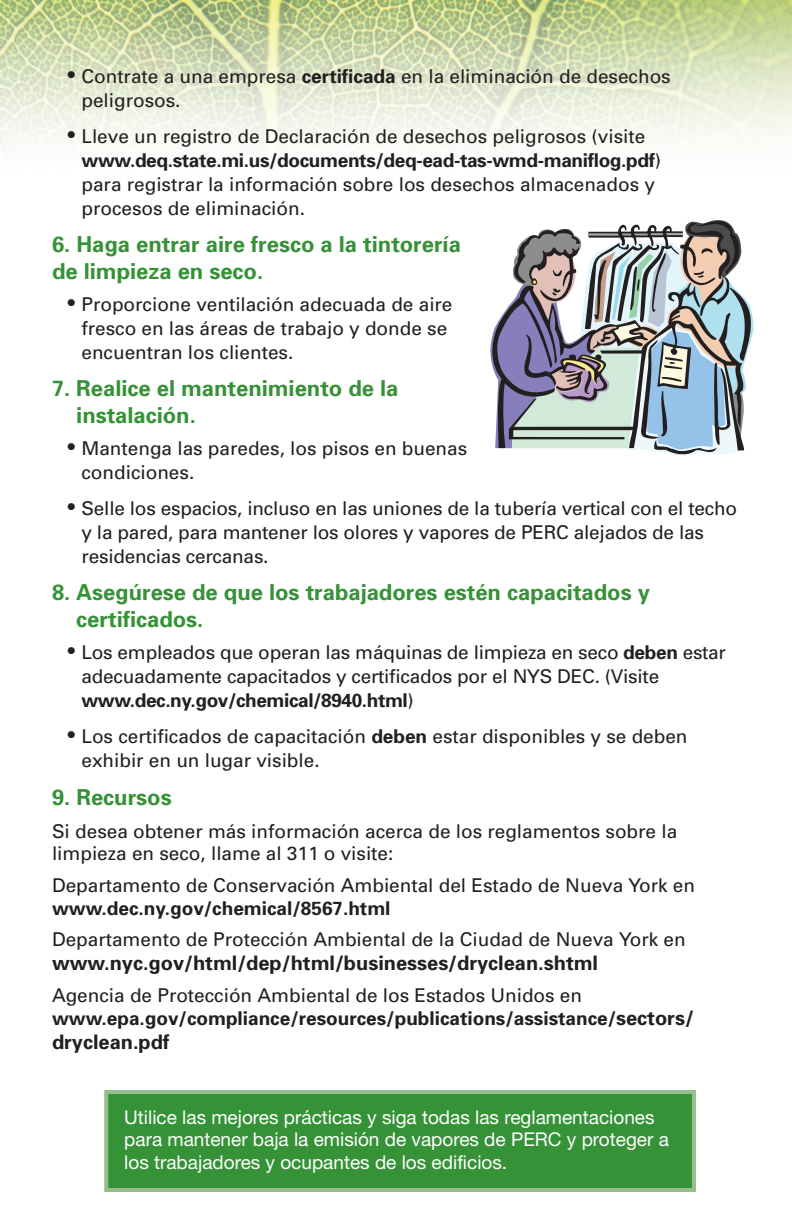
<style>
.page{position:relative;width:792px;height:1224px;background:#fff}
.page>*{position:absolute;margin:0;border:0;box-sizing:border-box;transform-origin:0 0}
.t1{font:700 22px/26.4px "Univers";color:#369237}
.t2{font:700 20px "Univers";color:#231f20}
.t3{font:19px/24px "Univers";color:#231f20}
.t4{font:700 19px/23.6px "Univers";color:#231f20}
.t5{font:19px/22.8px "Helvetica Neue";color:#fff}
.s1{font-weight:700;font-size:28px}
.s2{font-weight:700}
.s3{font-weight:400}
.s4{font-size:20px}
</style>
<div class="page">
<img style="left:0;top:0;width:792px;height:147px">
<svg style="left:490px;top:220px;width:264px;height:236px"></svg>
<div style="left:108px;top:1094px;width:584px;height:94px;background:#369237"></div>
<div style="left:104px;top:1090px;width:592px;height:102px;border:4px solid #96be8b"></div>
<p class="t3" style="left:82px;top:66px;width:591px;text-indent:-15px"><span class="s1">•</span> Contrate a una empresa <span class="s2">certificada</span> en la eliminación de desechos peligrosos.</p>
<p class="t3" style="left:82px;top:126px;width:581px;text-indent:-15px"><span class="s1">•</span> Lleve un registro de Declaración de desechos peligrosos (visite <span class="s2">www.deq.state.mi.us/documents/deq-ead-tas-wmd-maniflog.pdf</span>) para registrar la información sobre los desechos almacenados y procesos de eliminación.</p>
<p class="t1" style="left:52px;top:233px;width:410px">6. Haga entrar aire fresco a la tintorería de limpieza en seco.</p>
<p class="t3" style="left:82px;top:294px;width:373px;text-indent:-15px"><span class="s1">•</span> Proporcione ventilación adecuada de aire fresco en las áreas de trabajo y donde se encuentran los clientes.</p>
<p class="t1" style="left:76px;top:377px;width:324px;text-indent:-24px">7. Realice el mantenimiento de la instalación.</p>
<p class="t3" style="left:82px;top:438px;width:387px;text-indent:-15px"><span class="s1">•</span> Mantenga las paredes, los pisos en buenas condiciones.</p>
<p class="t3" style="left:82px;top:498px;width:657px;text-indent:-15px"><span class="s1">•</span> Selle los espacios, incluso en las uniones de la tubería vertical con el techo y la pared, para mantener los olores y vapores de PERC alejados de las residencias cercanas.</p>
<p class="t1" style="left:76px;top:581px;width:575px;text-indent:-24px">8. Asegúrese de que los trabajadores estén capacitados y certificados.</p>
<p class="t3" style="left:82px;top:642px;width:646px;text-indent:-15px"><span class="s1">•</span> Los empleados que operan las máquinas de limpieza en seco <span class="s2">deben</span> estar adecuadamente capacitados y certificados por el NYS DEC. (Visite <span class="s2">www.dec.ny.gov/chemical/8940.html</span>)</p>
<p class="t3" style="left:82px;top:726px;width:608px;text-indent:-15px"><span class="s1">•</span> Los certificados de capacitación <span class="s2">deben</span> estar disponibles y se deben exhibir en un lugar visible.</p>
<p class="t1" style="left:52px;top:786px;width:121px">9. Recursos</p>
<p class="t3" style="left:52px;top:821px;width:627px;line-height:22.8px">Si desea obtener más información acerca de los reglamentos sobre la limpieza en seco, llame al 311 o visite:</p>
<p class="t3" style="left:52px;top:875px;width:645px">Departamento de Conservación Ambiental del Estado de Nueva York en</p>
<p class="t4" style="left:52px;top:898px;width:340px">www.dec.ny.gov/chemical/8567.html</p>
<p class="t3" style="left:52px;top:929px;width:635px">Departamento de Protección Ambiental de la Ciudad de Nueva York en</p>
<p class="t2" style="left:52px;top:955px;width:548px">www.nyc.gov/html/dep/html/businesses/dryclean.shtml</p>
<p class="t4" style="left:52px;top:985px;width:643px"><span class="s3">Agencia de Protección Ambiental de los Estados Unidos en </span>www.epa.gov/compliance/resources/publications/assistance/<span class="s4">sectors/</span></p>
<p class="t2" style="left:52px;top:1035px;width:119px">dryclean.pdf</p>
<p class="t5" style="left:124px;top:1107px;width:546px">Utilice las mejores prácticas y siga todas las reglamentaciones para mantener baja la emisión de vapores de PERC y proteger a los trabajadores y ocupantes de los edificios.</p>
</div>
